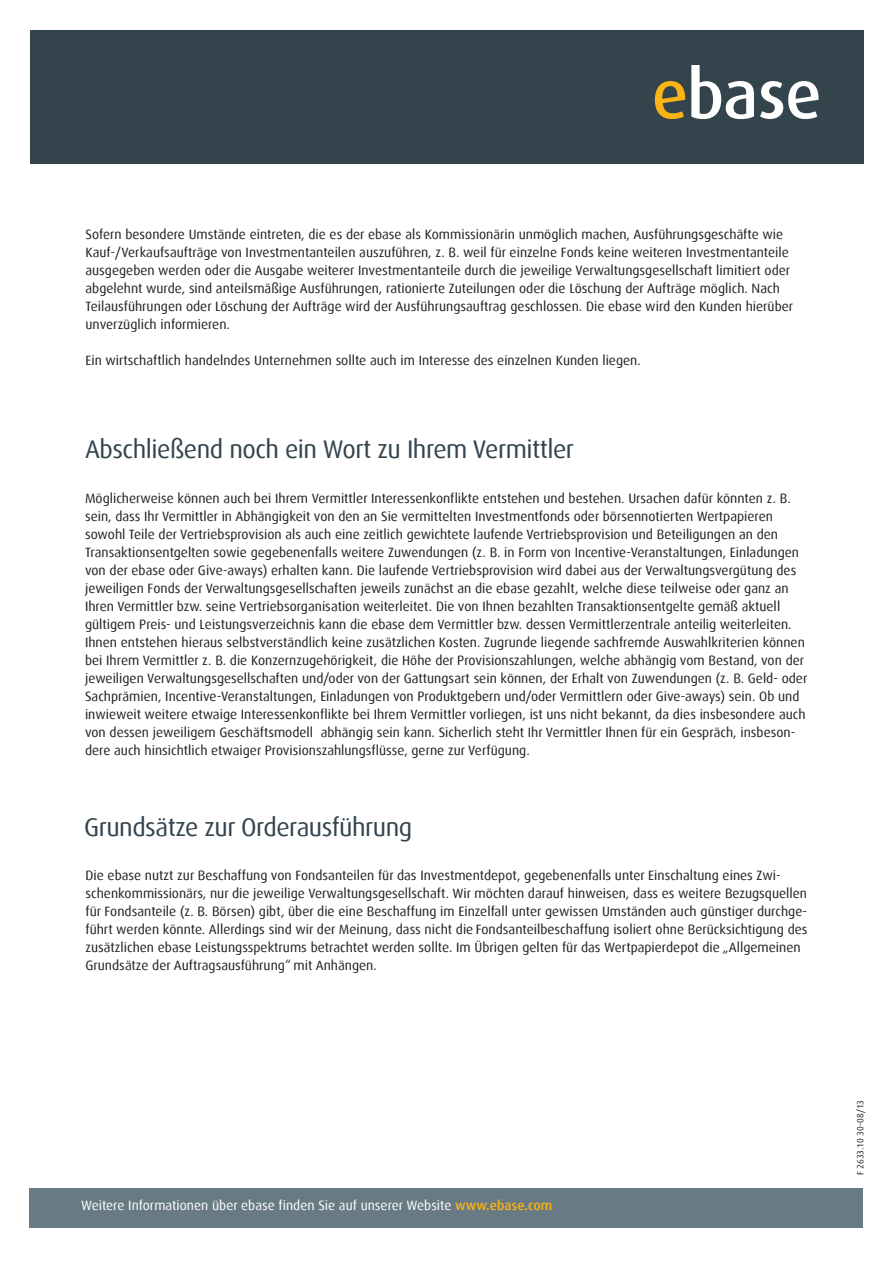
<style>
.page{position:relative;width:893px;height:1263px;background:#fff}
.page>*{position:absolute;margin:0;border:0;box-sizing:border-box;transform-origin:0 0}
.t1{font:25.5px "Dax";letter-spacing:-.02em;color:#33444d}
.t2{font:13.5px/18px "Dax";color:#231f20}
.t3{font:13.5px "Dax";color:#fff}
.t4{font:9px "Dax";color:#231f20}
.s1{font-weight:500;color:#fbb416}
</style>
<div class="page">
<div style="left:30px;top:1188px;width:833px;height:40px;background:#687a83"></div>
<div style="left:30px;top:30px;width:833px;height:134px;background:#33444d"></div>
<svg style="left:655px;top:81px;width:30px;height:38px"></svg>
<svg style="left:691px;top:65px;width:63px;height:54px"></svg>
<svg style="left:760px;top:81px;width:59px;height:38px"></svg>
<p class="t2" style="left:85px;top:225px;width:709px">Sofern besondere Umstände eintreten, die es der ebase als Kommissionärin unmöglich machen, Ausführungsgeschäfte wie Kauf-/Verkaufsaufträge von Investmentanteilen auszuführen, z. B. weil für einzelne Fonds keine weiteren Investmentanteile ausgegeben werden oder die Ausgabe weiterer Investmentanteile durch die jeweilige Verwaltungsgesellschaft limitiert oder abgelehnt wurde, sind anteilsmäßige Ausführungen, rationierte Zuteilungen oder die Löschung der Aufträge möglich. Nach Teilausführungen oder Löschung der Aufträge wird der Ausführungsauftrag geschlossen. Die ebase wird den Kunden hierüber unverzüglich informieren.</p>
<p class="t2" style="left:85px;top:351px;width:557px">Ein wirtschaftlich handelndes Unternehmen sollte auch im Interesse des einzelnen Kunden liegen.</p>
<h1 class="t1" style="left:85px;top:434px;width:491px">Abschließend noch ein Wort zu Ihrem Vermittler</h1>
<p class="t2" style="left:85px;top:490px;width:724px">Möglicherweise können auch bei Ihrem Vermittler Interessenkonflikte entstehen und bestehen. Ursachen dafür könnten z. B. sein, dass Ihr Vermittler in Abhängigkeit von den an Sie vermittelten Investmentfonds oder börsennotierten Wertpapieren sowohl Teile der Vertriebsprovision als auch eine zeitlich gewichtete laufende Vertriebsprovision und Beteiligungen an den Transaktionsentgelten sowie gegebenenfalls weitere Zuwendungen (z. B. in Form von Incentive-Veranstaltungen, Einladungen von der ebase oder Give-aways) erhalten kann. Die laufende Vertriebsprovision wird dabei aus der Verwaltungsvergütung des jeweiligen Fonds der Verwaltungsgesellschaften jeweils zunächst an die ebase gezahlt, welche diese teilweise oder ganz an Ihren Vermittler bzw. seine Vertriebsorganisation weiterleitet. Die von Ihnen bezahlten Transaktionsentgelte gemäß aktuell gültigem Preis- und Leistungsverzeichnis kann die ebase dem Vermittler bzw. dessen Vermittlerzentrale anteilig weiterleiten.<br>Ihnen entstehen hieraus selbstverständlich keine zusätzlichen Kosten. Zugrunde liegende sachfremde Auswahlkriterien können bei Ihrem Vermittler z. B. die Konzernzugehörigkeit, die Höhe der Provisionszahlungen, welche abhängig vom Bestand, von der jeweiligen Verwaltungsgesellschaften und/oder von der Gattungsart sein können, der Erhalt von Zuwendungen (z. B. Geld- oder Sachprämien, Incentive-Veranstaltungen, Einladungen von Produktgebern und/oder Vermittlern oder Give-aways) sein. Ob und inwieweit weitere etwaige Interessenkonflikte bei Ihrem Vermittler vorliegen, ist uns nicht bekannt, da dies insbesondere auch von dessen jeweiligem Geschäftsmodell abhängig sein kann. Sicherlich steht Ihr Vermittler Ihnen für ein Gespräch, insbeson&shy;dere auch hinsichtlich etwaiger Provisionszahlungsflüsse, gerne zur Verfügung.</p>
<h1 class="t1" style="left:84px;top:813px;width:330px">Grundsätze zur Orderausführung</h1>
<p class="t2" style="left:86px;top:867px;width:723px">Die ebase nutzt zur Beschaffung von Fondsanteilen für das Investmentdepot, gegebenenfalls unter Einschaltung eines Zwi&shy;schenkommissionärs, nur die jeweilige Verwaltungsgesellschaft. Wir möchten darauf hinweisen, dass es weitere Bezugsquellen für Fondsanteile (z. B. Börsen) gibt, über die eine Beschaffung im Einzelfall unter gewissen Umständen auch günstiger durchge&shy;führt werden könnte. Allerdings sind wir der Meinung, dass nicht die Fondsanteilbeschaffung isoliert ohne Berücksichtigung des zusätzlichen ebase Leistungsspektrums betrachtet werden sollte. Im Übrigen gelten für das Wertpapierdepot die „Allgemeinen Grundsätze der Auftragsausführung“ mit Anhängen.</p>
<p class="t3" style="left:81px;top:1198px;width:473px">Weitere Informationen über ebase finden Sie auf unserer Website <span class="s1">www.ebase.com</span></p>
<p class="t4" style="left:855px;top:1175px;width:77px;rotate:-90deg">F 2633.10 30-08/13</p>
</div>
